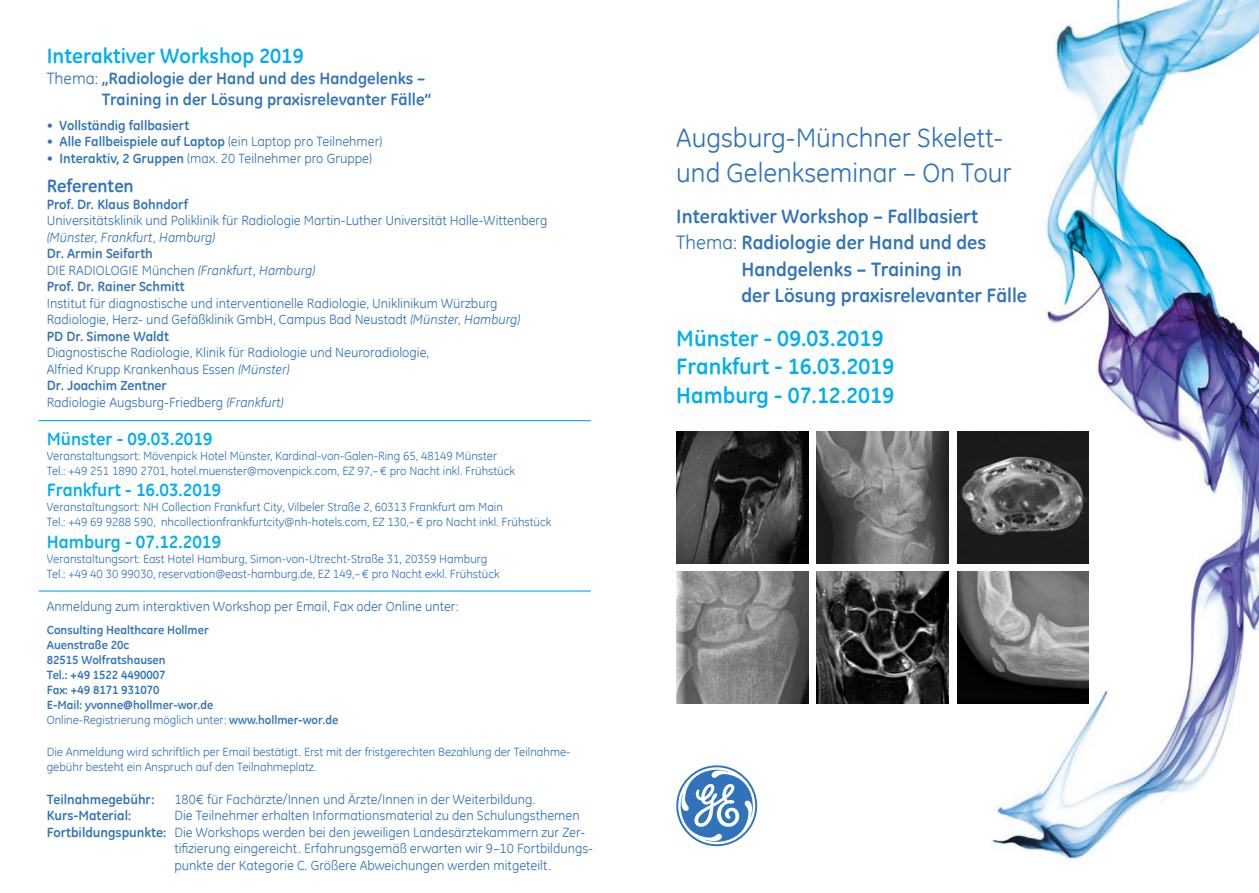
<style>
.page{position:relative;width:1259px;height:893px;background:#fff}
.page>*{position:absolute;margin:0;border:0;box-sizing:border-box;transform-origin:0 0}
.t1{font:27px/34.5px "GE Inspira";color:#3073ba}
.t2{font:700 22.5px "GE Inspira";color:#00aeef}
.t3{font:700 21px "GE Inspira";color:#00aeef}
.t4{font:700 19.5px/26.2px "GE Inspira";color:#3073ba}
.Subhead_Cyan{font:700 18px "GE Inspira";color:#00aeef}
.t5{font:700 18px "GE Inspira";color:#3073ba}
.t6{font:700 16.5px/21px "GE Inspira";color:#3073ba}
.t7{font:15px/19.5px "GE Inspira";color:#3073ba}
.Workshop_Grundtext{font:13.5px/16.5px "GE Inspira";color:#3073ba}
.Workshop_Grundtext-2{font:700 13.5px "GE Inspira";color:#3073ba}
.Workshop_Grundtext-3{font:italic 13.5px "GE Inspira";color:#3073ba}
.Workshop_kleiner_Tex{font:12px/15px "GE Inspira";color:#3073ba}
.Workshop_kleiner_Tex-2{font:700 12px "GE Inspira";color:#3073ba}
.s1{font-weight:400}
.s2{font-weight:700}
.s3{font-style:italic}
</style>
<div class="page">
<img style="left:981px;top:0;width:278px;height:862px">
<svg style="left:676px;top:765px;width:81px;height:81px"></svg>
<img style="left:676px;top:431px;width:132px;height:132px">
<img style="left:816px;top:431px;width:132px;height:132px">
<img style="left:957px;top:431px;width:132px;height:132px">
<img style="left:676px;top:571px;width:132px;height:132px">
<img style="left:816px;top:571px;width:132px;height:132px">
<img style="left:957px;top:571px;width:132px;height:132px">
<hr style="left:39px;top:420px;width:551px;height:1px;background:#00aeef">
<hr style="left:39px;top:590px;width:551px;height:2px;background:#00aeef">
<p class="t3" style="left:47px;top:42px;width:258px">Interaktiver Workshop 2019</p>
<p class="t6" style="left:102px;top:67px;width:331px;text-indent:-55px"><span class="s1">Thema:</span> „Radiologie der Hand und des Handgelenks –<br>Training in der Lösung praxisrelevanter Fälle“</p>
<p class="Workshop_Grundtext-2" style="left:47px;top:116px;width:144px">• Vollständig fallbasiert</p>
<p class="Workshop_Grundtext-2" style="left:47px;top:133px;width:337px">• Alle Fallbeispiele auf Laptop <span class="s1">(ein Laptop pro Teilnehmer)</span></p>
<p class="Workshop_Grundtext" style="left:47px;top:150px;width:326px"><span class="s2">• Interaktiv, 2 Gruppen</span> (max. 20 Teilnehmer pro Gruppe)</p>
<p class="t5" style="left:47px;top:174px;width:88px">Referenten</p>
<p class="Workshop_Grundtext-2" style="left:47px;top:195px;width:143px">Prof. Dr. Klaus Bohndorf</p>
<p class="Workshop_Grundtext" style="left:47px;top:212px;width:502px">Universitätsklinik und Poliklinik für Radiologie Martin-Luther Universität Halle-Wittenberg</p>
<p class="Workshop_Grundtext-3" style="left:47px;top:229px;width:170px">(Münster, Frankfurt, Hamburg)</p>
<p class="Workshop_Grundtext-2" style="left:47px;top:245px;width:108px">Dr. Armin Seifarth</p>
<p class="Workshop_Grundtext" style="left:47px;top:262px;width:270px">DIE RADIOLOGIE München <span class="s3">(Frankfurt, Hamburg)</span></p>
<p class="Workshop_Grundtext-2" style="left:47px;top:278px;width:139px">Prof. Dr. Rainer Schmitt</p>
<p class="Workshop_Grundtext" style="left:47px;top:295px;width:452px">Institut für diagnostische und interventionelle Radiologie, Uniklinikum Würzburg</p>
<p class="Workshop_Grundtext" style="left:47px;top:311px;width:475px">Radiologie, Herz- und Gefäßklinik GmbH, Campus Bad Neustadt <span class="s3">(Münster, Hamburg)</span></p>
<p class="Workshop_Grundtext-2" style="left:47px;top:327px;width:124px">PD Dr. Simone Waldt</p>
<p class="Workshop_Grundtext" style="left:47px;top:344px;width:384px">Diagnostische Radiologie, Klinik für Radiologie und Neuroradiologie,<br>Alfried Krupp Krankenhaus Essen <span class="s3">(Münster)</span></p>
<p class="Workshop_Grundtext-2" style="left:47px;top:377px;width:122px">Dr. Joachim Zentner</p>
<p class="Workshop_Grundtext" style="left:47px;top:394px;width:238px">Radiologie Augsburg-Friedberg <span class="s3">(Frankfurt)</span></p>
<p class="Subhead_Cyan" style="left:47px;top:427px;width:167px">Münster - 09.03.2019</p>
<p class="Workshop_kleiner_Tex" style="left:47px;top:448px;width:452px">Veranstaltungsort: Mövenpick Hotel Münster, Kardinal-von-Galen-Ring 65, 48149 Münster</p>
<p class="Workshop_kleiner_Tex" style="left:47px;top:463px;width:470px">Tel.: +49 251 1890 2701, hotel.muenster@movenpick.com, EZ 97,–€ pro Nacht inkl. Frühstück</p>
<p class="Subhead_Cyan" style="left:47px;top:478px;width:176px">Frankfurt - 16.03.2019</p>
<p class="Workshop_kleiner_Tex" style="left:47px;top:500px;width:458px">Veranstaltungsort: NH Collection Frankfurt City, Vilbeler Straße 2, 60313 Frankfurt am Main</p>
<p class="Workshop_kleiner_Tex" style="left:47px;top:515px;width:506px">Tel.: +49 69 9288 590, nhcollectionfrankfurtcity@nh-hotels.com, EZ 130,–€ pro Nacht inkl. Frühstück</p>
<p class="Subhead_Cyan" style="left:47px;top:530px;width:176px">Hamburg - 07.12.2019</p>
<p class="Workshop_kleiner_Tex" style="left:47px;top:551px;width:442px">Veranstaltungsort: East Hotel Hamburg, Simon-von-Utrecht-Straße 31, 20359 Hamburg</p>
<p class="Workshop_kleiner_Tex" style="left:47px;top:566px;width:454px">Tel.: +49 40 30 99030, reservation@east-hamburg.de, EZ 149,–€ pro Nacht exkl. Frühstück</p>
<p class="Workshop_Grundtext" style="left:47px;top:598px;width:413px">Anmeldung zum interaktiven Workshop per Email, Fax oder Online unter:</p>
<p class="Workshop_kleiner_Tex-2" style="left:47px;top:623px;width:163px">Consulting Healthcare Hollmer</p>
<p class="Workshop_kleiner_Tex-2" style="left:47px;top:638px;width:84px">Auenstraße 20c</p>
<p class="Workshop_kleiner_Tex-2" style="left:47px;top:653px;width:120px">82515 Wolfratshausen</p>
<p class="Workshop_kleiner_Tex-2" style="left:47px;top:668px;width:120px">Tel.: +49 1522 4490007</p>
<p class="Workshop_kleiner_Tex-2" style="left:47px;top:683px;width:114px">Fax: +49 8171 931070</p>
<p class="Workshop_kleiner_Tex-2" style="left:47px;top:698px;width:168px">E-Mail: yvonne@hollmer-wor.de</p>
<p class="Workshop_kleiner_Tex" style="left:47px;top:713px;width:293px">Online-Registrierung möglich unter: <span class="s2">www.hollmer-wor.de</span></p>
<p class="Workshop_kleiner_Tex" style="left:47px;top:744px;width:524px">Die Anmeldung wird schriftlich per Email bestätigt. Erst mit der fristgerechten Bezahlung der Teilnahme&shy;gebühr besteht ein Anspruch auf den Teilnahmeplatz.</p>
<p class="Workshop_Grundtext-2" style="left:47px;top:791px;width:109px">Teilnahmegebühr:</p>
<p class="Workshop_Grundtext" style="left:174px;top:791px;width:362px">180€ für Fachärzte/Innen und Ärzte/Innen in der Weiterbildung.</p>
<p class="Workshop_Grundtext-2" style="left:47px;top:807px;width:86px">Kurs-Material:</p>
<p class="Workshop_Grundtext" style="left:174px;top:807px;width:407px">Die Teilnehmer erhalten Informationsmaterial zu den Schulungsthemen</p>
<p class="Workshop_Grundtext" style="left:174px;top:824px;width:420px;text-indent:-128px"><span class="s2">Fortbildungspunkte:</span> Die Workshops werden bei den jeweiligen Landesärztekammern zur Zer&shy;tifizierung eingereicht. Erfahrungsgemäß erwarten wir 9–10 Fortbildungs&shy;punkte der Kategorie C. Größere Abweichungen werden mitgeteilt.</p>
<p class="t7" style="left:47px;top:631px;width:181px">Oskar-Schlemmer-Straße 11<br>80807 München<br>Deutschland</p>
<p class="t7" style="left:47px;top:700px;width:140px">www.gehealthcare.de</p>
<p class="t1" style="left:676px;top:121px;width:337px">Augsburg-Münchner Skelett&shy;und Gelenkseminar – On Tour</p>
<p class="t4" style="left:676px;top:203px;width:303px">Interaktiver Workshop – Fallbasiert</p>
<p class="t4" style="left:741px;top:229px;width:287px;text-indent:-65px"><span class="s1">Thema:</span> Radiologie der Hand und des<br>Handgelenks – Training in<br>der Lösung praxisrelevanter Fälle</p>
<p class="t2" style="left:676px;top:324px;width:209px">Münster - 09.03.2019</p>
<p class="t2" style="left:676px;top:352px;width:219px">Frankfurt - 16.03.2019</p>
<p class="t2" style="left:676px;top:381px;width:219px">Hamburg - 07.12.2019</p>
</div>
